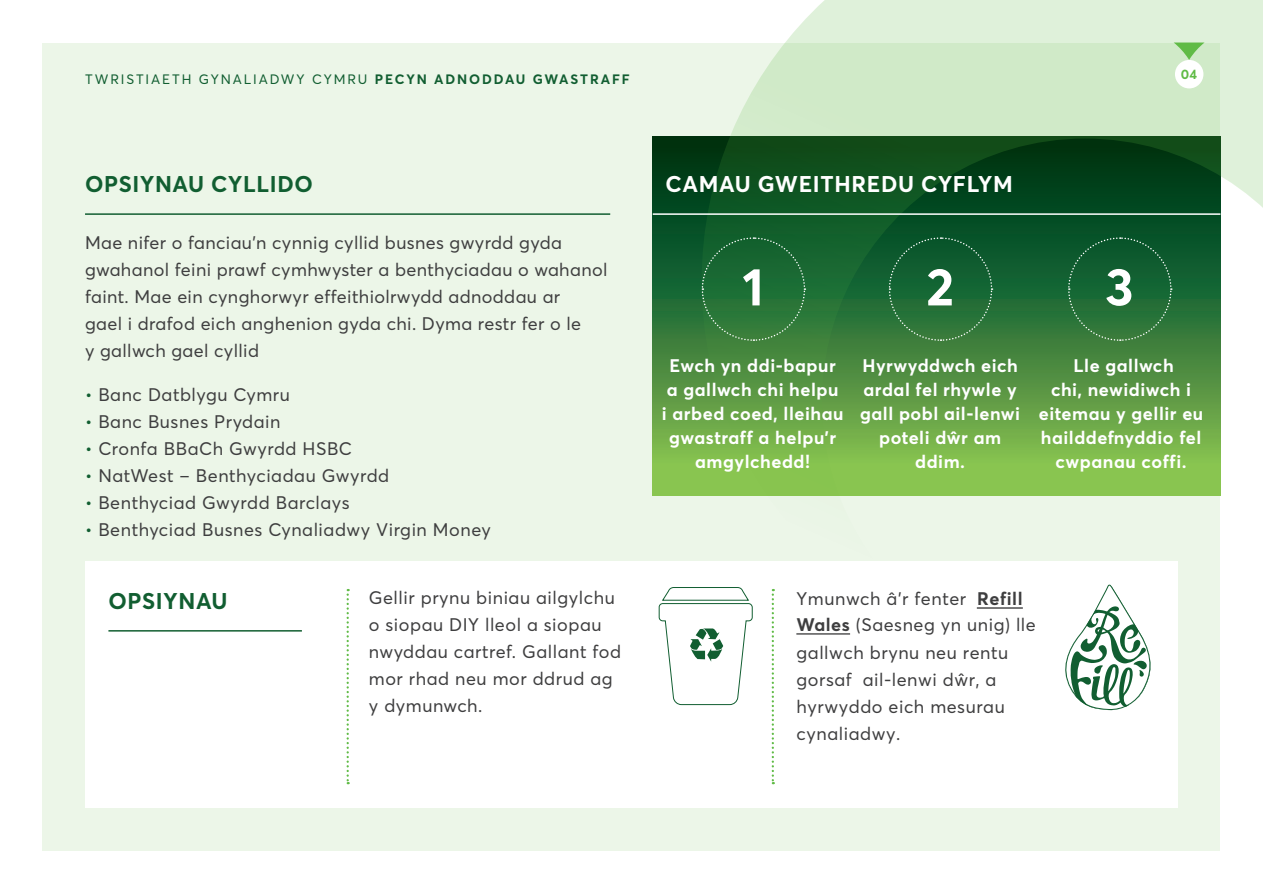
<style>
.page{position:relative;width:1263px;height:893px;background:#fff}
.page>*{position:absolute;margin:0;border:0;box-sizing:border-box;transform-origin:0 0}
.t1{font:700 52.5px "Averta PE";color:#fff}
.t2{font:700 22.5px "Averta PE";letter-spacing:.03em;color:#115e31}
.t3{font:700 22.5px "Averta PE";letter-spacing:.03em;color:#fff}
.t4{font:18px/27px "Averta PE";letter-spacing:.03em;color:#3e3e3f}
.t5{font:700 18px/24px "Averta PE";letter-spacing:.03em;color:#fff;text-align:center}
.t6{font:13.5px "Averta PE";letter-spacing:.14em;color:#115e31}
.t7{font:700 13.5px "Averta PE";color:#60bb46}
.s1{font-weight:700}
.s2{color:#115e31}
</style>
<div class="page">
<div style="left:43px;top:43px;width:1177px;height:807px;background:#ecf6e8"></div>
<svg style="left:653px;top:137px;width:49px;height:358px;background:#367735"></svg>
<svg style="left:702px;top:0;width:561px;height:496px;background:#7aa973"></svg>
<div style="left:85px;top:561px;width:1093px;height:247px;background:#fff"></div>
<hr style="left:85px;top:213px;width:525px;height:2px;background:#115e31">
<hr style="left:108px;top:630px;width:194px;height:2px;background:#115e31">
<hr style="left:796px;top:634px;width:54px;height:1px;background:#3e3e3f">
<hr style="left:977px;top:608px;width:46px;height:1px;background:#3e3e3f">
<hr style="left:653px;top:213px;width:567px;height:2px;background:#fff">
<svg style="left:701px;top:237px;width:105px;height:105px;background:#257138"></svg>
<svg style="left:888px;top:237px;width:105px;height:105px;background:#1f6936"></svg>
<svg style="left:1067px;top:237px;width:105px;height:105px;background:#1f6936"></svg>
<svg style="left:772px;top:589px;width:2px;height:195px"></svg>
<svg style="left:347px;top:589px;width:2px;height:195px"></svg>
<div style="left:1175px;top:60px;width:28px;height:28px;background:#fff;border-radius:50%"></div>
<svg style="left:1174px;top:43px;width:30px;height:17px"></svg>
<svg style="left:658px;top:587px;width:95px;height:118px"></svg>
<svg style="left:1065px;top:584px;width:86px;height:127px"></svg>
<p class="t6" style="left:85px;top:70px;width:546px">TWRISTIAETH GYNALIADWY CYMRU <span class="s1">PECYN ADNODDAU GWASTRAFF</span></p>
<p class="t7" style="left:1181px;top:65px;width:18px">04</p>
<p class="t2" style="left:85px;top:168px;width:229px">OPSIYNAU CYLLIDO</p>
<p class="t4" style="left:85px;top:228px;width:524px">Mae nifer o fanciau’n cynnig cyllid busnes gwyrdd gyda gwahanol feini prawf cymhwyster a benthyciadau o wahanol faint. Mae ein cynghorwyr effeithiolrwydd adnoddau ar<br>gael i drafod eich anghenion gyda chi. Dyma restr fer o le<br>y gallwch gael cyllid</p>
<p class="t4" style="left:85px;top:380px;width:206px"><span class="s2">•</span> Banc Datblygu Cymru</p>
<p class="t4" style="left:85px;top:407px;width:197px"><span class="s2">•</span> Banc Busnes Prydain</p>
<p class="t4" style="left:85px;top:434px;width:268px"><span class="s2">•</span> Cronfa BBaCh Gwyrdd HSBC</p>
<p class="t4" style="left:85px;top:461px;width:306px"><span class="s2">•</span> NatWest – Benthyciadau Gwyrdd</p>
<p class="t4" style="left:85px;top:488px;width:266px"><span class="s2">•</span> Benthyciad Gwyrdd Barclays</p>
<p class="t4" style="left:85px;top:515px;width:407px"><span class="s2">•</span> Benthyciad Busnes Cynaliadwy Virgin Money</p>
<p class="t3" style="left:665px;top:168px;width:349px">CAMAU GWEITHREDU CYFLYM</p>
<h1 class="t1" style="left:742px;top:250px;width:23px">1</h1>
<h1 class="t1" style="left:926px;top:250px;width:29px">2</h1>
<h1 class="t1" style="left:1105px;top:250px;width:30px">3</h1>
<p class="t5" style="left:662px;top:352px;width:183px">Ewch yn ddi-bapur<br>a gallwch chi helpu<br>i arbed coed, lleihau gwastraff a helpu’r amgylchedd!</p>
<p class="t5" style="left:860px;top:352px;width:161px">Hyrwyddwch eich ardal fel rhywle y gall pobl ail-lenwi poteli dŵr am ddim.</p>
<p class="t5" style="left:1039px;top:352px;width:166px">Lle gallwch<br>chi, newidiwch i eitemau y gellir eu hailddefnyddio fel cwpanau coffi.</p>
<p class="t2" style="left:108px;top:585px;width:121px">OPSIYNAU</p>
<p class="t4" style="left:369px;top:584px;width:254px">Gellir prynu biniau ailgylchu o siopau DIY lleol a siopau nwyddau cartref. Gallant fod mor rhad neu mor ddrud ag y dymunwch.</p>
<p class="t4" style="left:797px;top:585px;width:241px;line-height:26px">Ymunwch â’r fenter <span class="s1">Refill<br>Wales</span> (Saesneg yn unig) lle</p>
<p class="t4" style="left:797px;top:638px;width:213px">gallwch brynu neu rentu gorsaf ail-lenwi dŵr, a hyrwyddo eich mesurau cynaliadwy.</p>
</div>
